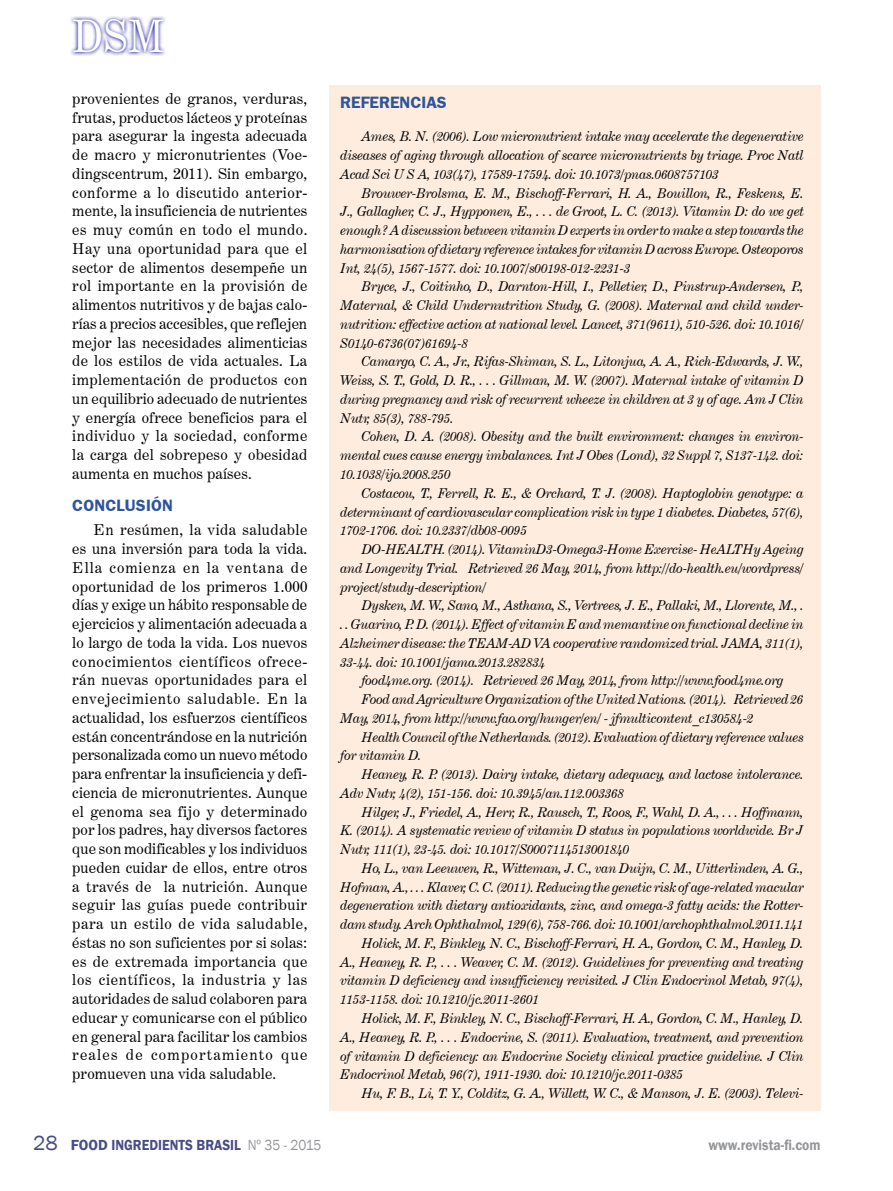
<style>
.page{position:relative;width:893px;height:1191px;background:#fff}
.page>*{position:absolute;margin:0;border:0;box-sizing:border-box;transform-origin:0 0}
.t1{font:45px "Century Expanded BT";color:#fff;scale:.9 1}
.t2{font:700 16.5px "Frankfurt Gothic";color:#2e559a}
.t3{font:15px/18.8px "Century Expanded BT";letter-spacing:.02em;color:#000;text-align:justify}
.t4{font:600 15px "Franklin Gothic";color:#464d87}
.t5{font:600 15px "Franklin Gothic";color:#939598;scale:.9 1}
.t6{font:italic 13.5px/18.8px "Century Expanded BT";letter-spacing:-.02em;color:#000;text-align:justify}
.s1{font-weight:400;font-size:21px}
.s2{font-weight:400;color:#939598}
</style>
<div class="page">
<svg style="left:71px;top:17px;width:94px;height:39px"></svg>
<div style="left:329px;top:85px;width:492px;height:1025px;background:#feecde"></div>
<h1 class="t1" style="left:72px;top:9px;width:104px">DSM</h1>
<p class="t3" style="left:72px;top:89px;width:237px">provenientes de granos, verduras, frutas, productos lácteos y proteínas para asegurar la ingesta adecuada de macro y micronutrientes (Voe&shy;dingscentrum, 2011). Sin embargo, conforme a lo discutido anterior&shy;mente, la insuficiencia de nutrientes es muy común en todo el mundo.<br>Hay una oportunidad para que el sector de alimentos desempeñe un rol importante en la provisión de alimentos nutritivos y de bajas calo&shy;rías a precios accesibles, que reflejen mejor las necesidades alimenticias de los estilos de vida actuales. La implementación de productos con un equilibrio adecuado de nutrientes y energía ofrece beneficios para el individuo y la sociedad, conforme la carga del sobrepeso y obesidad aumenta en muchos países.</p>
<p class="t2" style="left:72px;top:495px;width:102px">CONCLUSIÓN</p>
<p class="t3" style="left:72px;top:520px;width:237px;text-indent:21px">En resúmen, la vida saludable es una inversión para toda la vida.<br>Ella comienza en la ventana de oportunidad de los primeros 1.000 días y exige un hábito responsable de ejercicios y alimentación adecuada a lo largo de toda la vida. Los nuevos conocimientos científicos ofrece&shy;rán nuevas oportunidades para el envejecimiento saludable. En la actualidad, los esfuerzos científicos están concentrándose en la nutrición personalizada como un nuevo método para enfrentar la insuficiencia y defi&shy;ciencia de micronutrientes. Aunque el genoma sea fijo y determinado por los padres, hay diversos factores que son modificables y los individuos pueden cuidar de ellos, entre otros a través de la nutrición. Aunque seguir las guías puede contribuir para un estilo de vida saludable, éstas no son suficientes por si solas: es de extremada importancia que los científicos, la industria y las autoridades de salud colaboren para educar y comunicarse con el público en general para facilitar los cambios reales de comportamiento que promueven una vida saludable.</p>
<p class="t2" style="left:340px;top:93px;width:108px">REFERENCIAS</p>
<p class="t6" style="left:340px;top:127px;width:465px;text-indent:21px">Ames, B. N. (2006). Low micronutrient intake may accelerate the degenerative diseases of aging through allocation of scarce micronutrients by triage. Proc Natl Acad Sci U S A, 103(47), 17589-17594. doi: 10.1073/pnas.0608757103</p>
<p class="t6" style="left:340px;top:183px;width:465px;text-indent:21px">Brouwer-Brolsma, E. M., Bischoff-Ferrari, H. A., Bouillon, R., Feskens, E.<br>J., Gallagher, C. J., Hypponen, E., . . . de Groot, L. C. (2013). Vitamin D: do we get enough? A discussion between vitamin D experts in order to make a step towards the harmonisation of dietary reference intakes for vitamin D across Europe. Osteoporos Int, 24(5), 1567-1577. doi: 10.1007/s00198-012-2231-3</p>
<p class="t6" style="left:340px;top:277px;width:465px;text-indent:21px">Bryce, J., Coitinho, D., Darnton-Hill, I., Pelletier, D., Pinstrup-Andersen, P., Maternal, &amp; Child Undernutrition Study, G. (2008). Maternal and child under&shy;nutrition: effective action at national level. Lancet, 371(9611), 510-526. doi: 10.1016/ S0140-6736(07)61694-8</p>
<p class="t6" style="left:340px;top:352px;width:465px;text-indent:21px">Camargo, C. A., Jr., Rifas-Shiman, S. L., Litonjua, A. A., Rich-Edwards, J. W., Weiss, S. T., Gold, D. R., . . . Gillman, M. W. (2007). Maternal intake of vitamin D during pregnancy and risk of recurrent wheeze in children at 3 y of age. Am J Clin Nutr, 85(3), 788-795.</p>
<p class="t6" style="left:340px;top:427px;width:465px;text-indent:21px">Cohen, D. A. (2008). Obesity and the built environment: changes in environ&shy;mental cues cause energy imbalances. Int J Obes (Lond), 32 Suppl 7, S137-142. doi:<br>10.1038/ijo.2008.250</p>
<p class="t6" style="left:340px;top:483px;width:465px;text-indent:21px">Costacou, T., Ferrell, R. E., &amp; Orchard, T. J. (2008). Haptoglobin genotype: a determinant of cardiovascular complication risk in type 1 diabetes. Diabetes, 57(6), 1702-1706. doi: 10.2337/db08-0095</p>
<p class="t6" style="left:340px;top:540px;width:465px;text-indent:21px">DO-HEALTH. (2014). VitaminD3-Omega3-Home Exercise- HeALTHy Ageing and Longevity Trial. Retrieved 26 May, 2014, from http://do-health.eu/wordpress/ project/study-description/</p>
<p class="t6" style="left:361px;top:596px;width:444px">Dysken, M. W., Sano, M., Asthana, S., Vertrees, J. E., Pallaki, M., Llorente, M., .</p>
<p class="t6" style="left:340px;top:615px;width:465px">. . Guarino, P. D. (2014). Effect of vitamin E and memantine on functional decline in</p>
<p class="t6" style="left:340px;top:633px;width:465px">Alzheimer disease: the TEAM-AD VA cooperative randomized trial. JAMA, 311(1),</p>
<p class="t6" style="left:340px;top:652px;width:207px">33-44. doi: 10.1001/jama.2013.282834</p>
<p class="t6" style="left:361px;top:671px;width:423px">food4me.org. (2014). Retrieved 26 May, 2014, from http://www.food4me.org</p>
<p class="t6" style="left:361px;top:690px;width:444px">Food and Agriculture Organization of the United Nations. (2014). Retrieved 26</p>
<p class="t6" style="left:340px;top:708px;width:415px">May, 2014, from http://www.fao.org/hunger/en/ - jfmulticontent_c130584-2</p>
<p class="t6" style="left:361px;top:727px;width:444px">Health Council of the Netherlands. (2012). Evaluation of dietary reference values</p>
<p class="t6" style="left:340px;top:746px;width:83px">for vitamin D.</p>
<p class="t6" style="left:361px;top:765px;width:444px">Heaney, R. P. (2013). Dairy intake, dietary adequacy, and lactose intolerance.</p>
<p class="t6" style="left:340px;top:783px;width:286px">Adv Nutr, 4(2), 151-156. doi: 10.3945/an.112.003368</p>
<p class="t6" style="left:361px;top:802px;width:444px">Hilger, J., Friedel, A., Herr, R., Rausch, T., Roos, F., Wahl, D. A., . . . Hoffmann,</p>
<p class="t6" style="left:340px;top:821px;width:465px">K. (2014). A systematic review of vitamin D status in populations worldwide. Br J</p>
<p class="t6" style="left:340px;top:840px;width:291px">Nutr, 111(1), 23-45. doi: 10.1017/S0007114513001840</p>
<p class="t6" style="left:361px;top:858px;width:444px">Ho, L., van Leeuwen, R., Witteman, J. C., van Duijn, C. M., Uitterlinden, A. G.,</p>
<p class="t6" style="left:340px;top:877px;width:465px">Hofman, A., . . . Klaver, C. C. (2011). Reducing the genetic risk of age-related macular</p>
<p class="t6" style="left:340px;top:896px;width:465px">degeneration with dietary antioxidants, zinc, and omega-3 fatty acids: the Rotter-</p>
<p class="t6" style="left:340px;top:915px;width:465px">dam study. Arch Ophthalmol, 129(6), 758-766. doi: 10.1001/archophthalmol.2011.141</p>
<p class="t6" style="left:361px;top:933px;width:444px">Holick, M. F., Binkley, N. C., Bischoff-Ferrari, H. A., Gordon, C. M., Hanley, D.</p>
<p class="t6" style="left:340px;top:952px;width:465px">A., Heaney, R. P., . . . Weaver, C. M. (2012). Guidelines for preventing and treating</p>
<p class="t6" style="left:340px;top:971px;width:465px">vitamin D deficiency and insufficiency revisited. J Clin Endocrinol Metab, 97(4),</p>
<p class="t6" style="left:340px;top:990px;width:200px">1153-1158. doi: 10.1210/jc.2011-2601</p>
<p class="t6" style="left:361px;top:1008px;width:444px">Holick, M. F., Binkley, N. C., Bischoff-Ferrari, H. A., Gordon, C. M., Hanley, D.</p>
<p class="t6" style="left:340px;top:1027px;width:465px">A., Heaney, R. P., . . . Endocrine, S. (2011). Evaluation, treatment, and prevention</p>
<p class="t6" style="left:340px;top:1046px;width:465px">of vitamin D deficiency: an Endocrine Society clinical practice guideline. J Clin</p>
<p class="t6" style="left:340px;top:1065px;width:344px">Endocrinol Metab, 96(7), 1911-1930. doi: 10.1210/jc.2011-0385</p>
<p class="t6" style="left:361px;top:1083px;width:444px">Hu, F. B., Li, T. Y., Colditz, G. A., Willett, W. C., &amp; Manson, J. E. (2003). Televi-</p>
<p class="t4" style="left:33px;top:1135px;width:290px"><span class="s1">28</span> FOOD INGREDIENTS BRASIL <span class="s2">Nº 35 - 2015</span></p>
<p class="t5" style="left:708px;top:1135px;width:126px">www.revista-fi.com</p>
</div>
